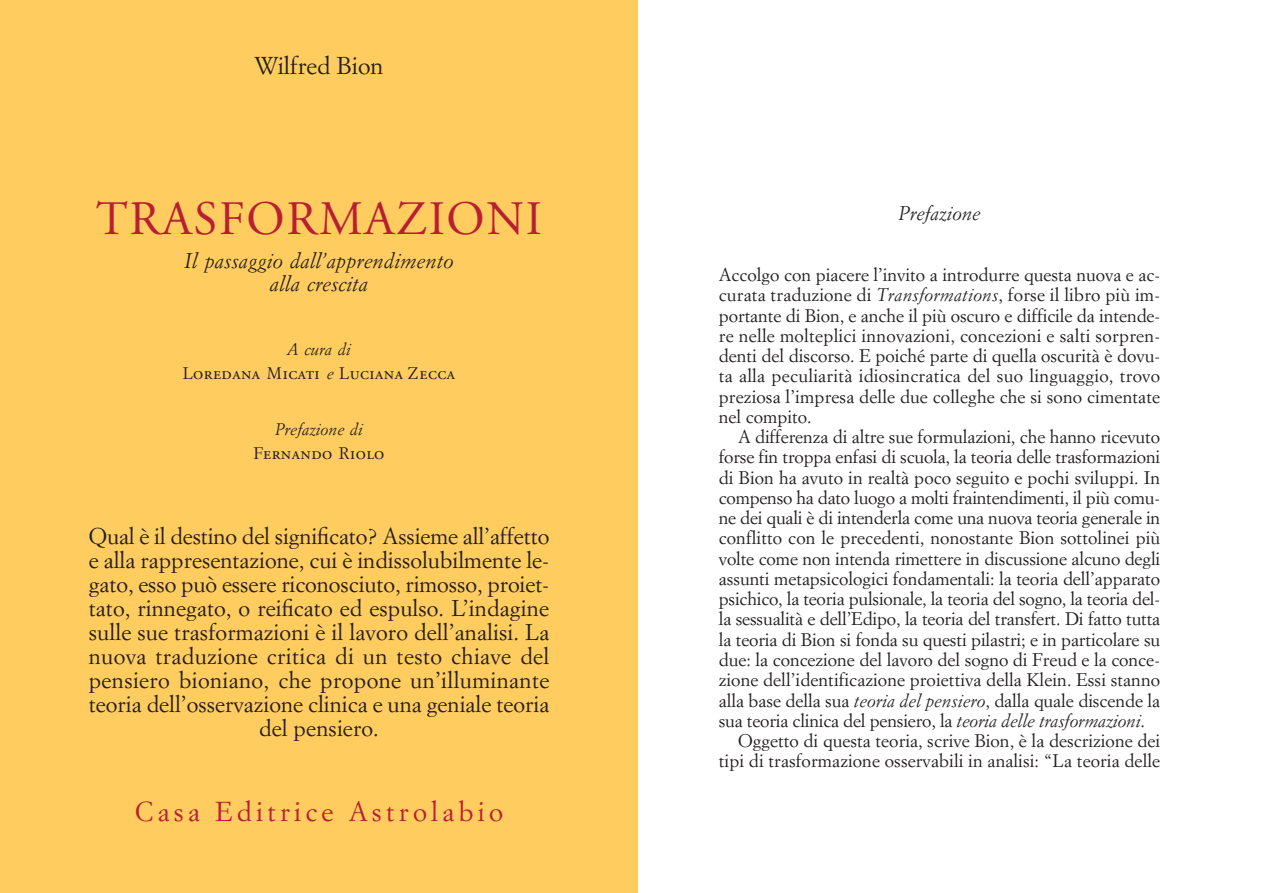
<style>
.page{position:relative;width:1276px;height:893px;background:#fff}
.page>*{position:absolute;margin:0;border:0;box-sizing:border-box;transform-origin:0 0}
.t1{font:48px "Adobe Garamond";letter-spacing:.035em;color:#b91f33}
.t2{font:27px "Simoncini Garamond";letter-spacing:.155em;color:#b91f33}
.t3{font:24px "Simoncini Garamond";color:#231f20}
.t4{font:22.5px/24px "Simoncini Garamond";color:#231f20;text-align:center}
.t5{font:italic 21px/22.6px "Simoncini Garamond";color:#231f20;text-align:center}
.t6{font:italic 19.5px "Simoncini Garamond Std";color:#231f20}
.t7{font:18px/20.2px "Simoncini Garamond Std";letter-spacing:-.005em;color:#231f20;text-align:justify}
.t8{font:18px "Adobe Garamond Exp";letter-spacing:.025em;color:#231f20}
.t9{font:italic 16.5px "Simoncini Garamond Std";color:#231f20}
.s1{font-family:"Simoncini Garamond Std";font-size:16.5px}
.s2{font-family:"Simoncini Garamond";font-style:italic;font-size:16.5px}
.s3{font-style:italic}
</style>
<div class="page">
<div style="left:0;top:0;width:638px;height:893px;background:#fecc5f"></div>
<h3 class="t3" style="left:255px;top:51px;width:130px">Wilfred Bion</h3>
<h1 class="t1" style="left:96px;top:193px;width:447px">TRASFORMAZIONI</h1>
<p class="t5" style="left:184px;top:249px;width:271px">Il passaggio dall’apprendimento alla crescita</p>
<p class="t9" style="left:287px;top:340px;width:65px">A cura di</p>
<p class="t8" style="left:183px;top:366px;width:274px"><span class="s1">L</span>OREDANA <span class="s1">M</span>ICATI <span class="s2">e</span> <span class="s1">L</span>UCIANA <span class="s1">Z</span>ECCA</p>
<p class="t9" style="left:275px;top:419px;width:89px">Prefazione di</p>
<p class="t8" style="left:253px;top:446px;width:132px"><span class="s1">F</span>ERNANDO <span class="s1">R</span>IOLO</p>
<p class="t4" style="left:89px;top:524px;width:462px">Qual è il destino del significato? Assieme all’affetto e alla rappresentazione, cui è indissolubilmente le&shy;gato, esso può essere riconosciuto, rimosso, proiet&shy;tato, rinnegato, o reificato ed espulso. L’indagine sulle sue trasformazioni è il lavoro dell’analisi. La nuova traduzione critica di un testo chiave del pensiero bioniano, che propone un’illuminante teoria dell’osservazione clinica e una geniale teoria del pensiero.</p>
<h2 class="t2" style="left:135px;top:795px;width:369px">Casa Editrice Astrolabio</h2>
<p class="t6" style="left:898px;top:202px;width:83px">Prefazione</p>
<p class="t7" style="left:719px;top:264px;width:443px">Accolgo con piacere l’invito a introdurre questa nuova e ac&shy;curata traduzione di <span class="s3">Transformations</span>, forse il libro più im&shy;portante di Bion, e anche il più oscuro e difficile da intende&shy;re nelle molteplici innovazioni, concezioni e salti sorpren&shy;denti del discorso. E poiché parte di quella oscurità è dovu&shy;ta alla peculiarità idiosincratica del suo linguaggio, trovo preziosa l’impresa delle due colleghe che si sono cimentate nel compito.</p>
<p class="t7" style="left:738px;top:426px;width:424px">A differenza di altre sue formulazioni, che hanno ricevuto</p>
<p class="t7" style="left:719px;top:447px;width:443px">forse fin troppa enfasi di scuola, la teoria delle trasformazioni</p>
<p class="t7" style="left:719px;top:467px;width:443px">di Bion ha avuto in realtà poco seguito e pochi sviluppi. In</p>
<p class="t7" style="left:719px;top:487px;width:443px">compenso ha dato luogo a molti fraintendimenti, il più comu-</p>
<p class="t7" style="left:719px;top:507px;width:443px">ne dei quali è di intenderla come una nuova teoria generale in</p>
<p class="t7" style="left:719px;top:528px;width:443px">conflitto con le precedenti, nonostante Bion sottolinei più</p>
<p class="t7" style="left:719px;top:548px;width:443px">volte come non intenda rimettere in discussione alcuno degli</p>
<p class="t7" style="left:719px;top:568px;width:443px">assunti metapsicologici fondamentali: la teoria dell’apparato</p>
<p class="t7" style="left:719px;top:588px;width:443px">psichico, la teoria pulsionale, la teoria del sogno, la teoria del-</p>
<p class="t7" style="left:719px;top:609px;width:443px">la sessualità e dell’Edipo, la teoria del transfert. Di fatto tutta</p>
<p class="t7" style="left:719px;top:629px;width:443px">la teoria di Bion si fonda su questi pilastri; e in particolare su</p>
<p class="t7" style="left:719px;top:649px;width:443px">due: la concezione del lavoro del sogno di Freud e la conce-</p>
<p class="t7" style="left:719px;top:669px;width:443px">zione dell’identificazione proiettiva della Klein. Essi stanno</p>
<p class="t7" style="left:719px;top:690px;width:443px">alla base della sua <span class="s3">teoria del pensiero</span>, dalla quale discende la</p>
<p class="t7" style="left:719px;top:710px;width:428px">sua teoria clinica del pensiero, la <span class="s3">teoria delle trasformazioni</span>.</p>
<p class="t7" style="left:738px;top:730px;width:424px">Oggetto di questa teoria, scrive Bion, è la descrizione dei</p>
<p class="t7" style="left:719px;top:750px;width:443px">tipi di trasformazione osservabili in analisi: “La teoria delle</p>
</div>
